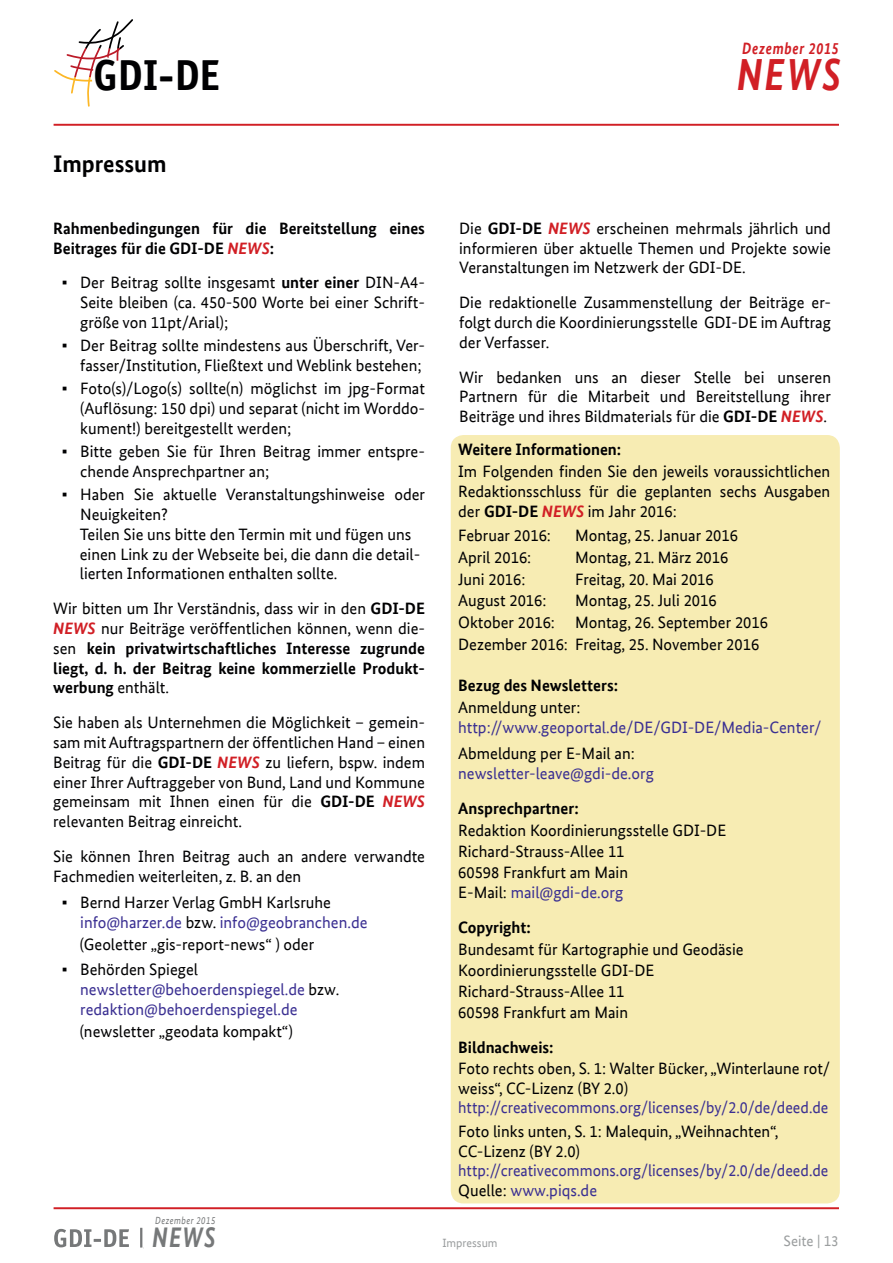
<style>
.page{position:relative;width:893px;height:1263px;background:#fff}
.page>*{position:absolute;margin:0;border:0;box-sizing:border-box;transform-origin:0 0}
.t1{font:italic 700 45px "Bundes Sans Web";color:#d11f25;scale:.85 1}
.t2{font:700 43.5px "Officina Sans";color:#000002}
.t3{font:italic 700 28.35px "Bundes Sans Web";color:#767879;scale:.82 1}
.t4{font:700 24px "Bundes Sans Web";color:#000002}
.t5{font:16.5px/19.8px "Bundes Sans Web";color:#000002}
.t6{font:700 16.5px/19.8px "Bundes Sans Web";color:#000002}
.t7{font:16.5px/19.8px "Bundes Sans Web";color:#3a2f92}
.t8{font:italic 700 16.5px "Bundes Sans Web";letter-spacing:.05em;color:#d11f25;scale:.85 1}
.t9{font:15px "Bundes Sans Web";color:#9b9e9f}
.t10{font:12px "Bundes Sans Web";color:#9b9e9f}
.t11{font:italic 10.35px "Bundes Sans Web";letter-spacing:.05em;color:#767879;scale:.85 1}
.s1{font-style:italic;color:#d11f25}
.s2{font-family:"Arial"}
.s3{font-weight:700}
.s4{font-weight:400}
.s5{font-weight:700;font-style:italic;color:#d11f25}
.s6{color:#3a2f92}
.s7{font-family:"Arial";color:#000002}
.s8{color:#000002}
</style>
<div class="page">
<div style="left:451px;top:435px;width:389px;height:768px;background:#f7ecb3;border-radius:13px"></div>
<hr style="left:54px;top:1207px;width:785px;height:2px;background:#d11f25">
<hr style="left:54px;top:124px;width:785px;height:2px;background:#d11f25">
<svg style="left:54px;top:19px;width:79px;height:88px"></svg>
<svg style="left:150px;top:1207px;width:69px;height:3px"></svg>
<svg style="left:54px;top:1228px;width:90px;height:20px"></svg>
<p class="t8" style="left:742px;top:39px;width:115px">Dezember 2015</p>
<h2 class="t2" style="left:93px;top:48px;width:128px">GDI-DE</h2>
<h1 class="t1" style="left:737px;top:49px;width:124px">NEWS</h1>
<h3 class="t4" style="left:53px;top:149px;width:115px">Impressum</h3>
<p class="t6" style="left:53px;top:218px;width:373px">Rahmenbedingungen für die Bereitstellung eines<br>Beitrages für die GDI-DE <span class="s1">NEWS</span>:</p>
<p class="t5" style="left:80px;top:273px;width:346px;text-align:justify;text-indent:-18px"><span class="s2">▪</span> Der Beitrag sollte insgesamt <span class="s3">unter einer</span> DIN-A4- Seite bleiben (ca. 450-500 Worte bei einer Schrift&shy;größe von 11pt/Arial);</p>
<p class="t5" style="left:62px;top:336px;width:365px;text-align:right"><span class="s2">▪</span> Der Beitrag sollte mindestens aus Überschrift, Ver&shy;fasser/Institution, Fließtext und Weblink bestehen;</p>
<p class="t5" style="left:80px;top:379px;width:346px;text-align:justify;text-indent:-18px"><span class="s2">▪</span> Foto(s)/Logo(s) sollte(n) möglichst im jpg-Format (Auflösung: 150 dpi) und separat (nicht im Worddo&shy;kument!) bereitgestellt werden;</p>
<p class="t5" style="left:80px;top:442px;width:346px;text-indent:-18px"><span class="s2">▪</span> Bitte geben Sie für Ihren Beitrag immer entspre&shy;chende Ansprechpartner an;</p>
<p class="t5" style="left:80px;top:485px;width:347px;text-indent:-18px"><span class="s2">▪</span> Haben Sie aktuelle Veranstaltungshinweise oder Neuigkeiten?<br>Teilen Sie uns bitte den Termin mit und fügen uns einen Link zu der Webseite bei, die dann die detail&shy;lierten Informationen enthalten sollte.</p>
<p class="t6" style="left:53px;top:598px;width:373px;text-align:justify"><span class="s4">Wir bitten um Ihr Verständnis, dass wir in den</span> GDI-DE <span class="s1">NEWS</span> <span class="s4">nur Beiträge veröffentlichen können, wenn die&shy;sen</span> kein privatwirtschaftliches Interesse zugrunde liegt, d. h. der Beitrag keine kommerzielle Produkt&shy;werbung <span class="s4">enthält.</span></p>
<p class="t5" style="left:53px;top:713px;width:373px;text-align:justify">Sie haben als Unternehmen die Möglichkeit – gemein&shy;sam mit Auftragspartnern der öffentlichen Hand – einen Beitrag für die <span class="s3">GDI-DE</span> <span class="s5">NEWS</span> zu liefern, bspw. indem einer Ihrer Auftraggeber von Bund, Land und Kommune gemeinsam mit Ihnen einen für die <span class="s3">GDI-DE</span> <span class="s5">NEWS </span>relevanten Beitrag einreicht.</p>
<p class="t5" style="left:53px;top:846px;width:373px">Sie können Ihren Beitrag auch an andere verwandte<br>Fachmedien weiterleiten, z. B. an den</p>
<p class="t5" style="left:80px;top:892px;width:289px;text-indent:-18px"><span class="s2">▪</span> Bernd Harzer Verlag GmbH Karlsruhe <span class="s6">info@harzer.de</span> bzw. <span class="s6">info@geobranchen.de</span></p>
<p class="t5" style="left:80px;top:934px;width:236px">(Geoletter „gis-report-news“ ) oder</p>
<p class="t7" style="left:80px;top:959px;width:261px;text-indent:-18px"><span class="s7">▪</span> <span class="s8">Behörden Spiegel </span>newsletter@behoerdenspiegel.de <span class="s8">bzw. </span>redaktion@behoerdenspiegel.de</p>
<p class="t5" style="left:80px;top:1021px;width:215px">(newsletter „geodata kompakt“)</p>
<p class="t11" style="left:155px;top:1215px;width:72px">Dezember 2015</p>
<h3 class="t3" style="left:152px;top:1221px;width:79px">NEWS</h3>
<p class="t5" style="left:459px;top:218px;width:373px;text-align:justify">Die <span class="s3">GDI-DE</span> <span class="s5">NEWS</span> erscheinen mehrmals jährlich und informieren über aktuelle Themen und Projekte sowie Veranstaltungen im Netzwerk der GDI-DE.</p>
<p class="t5" style="left:459px;top:293px;width:373px;text-align:justify">Die redaktionelle Zusammenstellung der Beiträge er&shy;folgt durch die Koordinierungsstelle GDI-DE im Auftrag der Verfasser.</p>
<p class="t5" style="left:459px;top:367px;width:373px;text-align:justify">Wir bedanken uns an dieser Stelle bei unseren Partnern für die Mitarbeit und Bereitstellung ihrer Beiträge und ihres Bildmaterials für die <span class="s3">GDI-DE</span> <span class="s5">NEWS</span>.</p>
<p class="t6" style="left:458px;top:439px;width:165px">Weitere Informationen:</p>
<p class="t5" style="left:458px;top:461px;width:374px;text-align:justify">Im Folgenden finden Sie den jeweils voraussichtlichen Redaktionsschluss für die geplanten sechs Ausgaben der <span class="s3">GDI-DE</span> <span class="s5">NEWS</span> im Jahr 2016:</p>
<p class="t5" style="left:458px;top:525px;width:94px">Februar 2016:</p>
<p class="t5" style="left:575px;top:525px;width:164px">Montag, 25. Januar 2016</p>
<p class="t5" style="left:458px;top:547px;width:75px">April 2016:</p>
<p class="t5" style="left:575px;top:547px;width:155px">Montag, 21. März 2016</p>
<p class="t5" style="left:458px;top:569px;width:69px">Juni 2016:</p>
<p class="t5" style="left:575px;top:569px;width:140px">Freitag, 20. Mai 2016</p>
<p class="t5" style="left:458px;top:591px;width:90px">August 2016:</p>
<p class="t5" style="left:458px;top:590px;width:311px;line-height:21.9px;text-indent:117px">Montag, 25. Juli 2016<br>Oktober 2016: Montag, 26. September 2016<br>Dezember 2016: Freitag, 25. November 2016</p>
<p class="t6" style="left:458px;top:676px;width:161px">Bezug des Newsletters:</p>
<p class="t5" style="left:458px;top:698px;width:124px">Anmeldung unter:</p>
<p class="t7" style="left:458px;top:717px;width:365px">http://www.geoportal.de/DE/GDI-DE/Media-Center/</p>
<p class="t5" style="left:458px;top:744px;width:178px">Abmeldung per E-Mail an:</p>
<p class="t7" style="left:458px;top:763px;width:197px">newsletter-leave@gdi-de.org</p>
<p class="t6" style="left:458px;top:798px;width:122px">Ansprechpartner:</p>
<p class="t5" style="left:458px;top:820px;width:270px;line-height:20.9px">Redaktion Koordinierungsstelle GDI-DE<br>Richard-Strauss-Allee 11<br>60598 Frankfurt am Main<br>E-Mail: <span class="s6">mail@gdi-de.org</span></p>
<p class="t6" style="left:458px;top:918px;width:74px">Copyright:</p>
<p class="t5" style="left:458px;top:939px;width:287px;line-height:20.9px">Bundesamt für Kartographie und Geodäsie<br>Koordinierungsstelle GDI-DE<br>Richard-Strauss-Allee 11<br>60598 Frankfurt am Main</p>
<p class="t6" style="left:458px;top:1037px;width:97px">Bildnachweis:</p>
<p class="t5" style="left:458px;top:1059px;width:374px">Foto rechts oben, S. 1: Walter Bücker, „Winterlaune rot/ weiss“, CC-Lizenz (BY 2.0)</p>
<p class="t7" style="left:458px;top:1097px;width:372px">http://creativecommons.org/licenses/by/2.0/de/deed.de</p>
<p class="t5" style="left:458px;top:1121px;width:322px">Foto links unten, S. 1: Malequin, „Weihnachten“,<br>CC-Lizenz (BY 2.0)</p>
<p class="t7" style="left:458px;top:1159px;width:372px;line-height:20.9px">http://creativecommons.org/licenses/by/2.0/de/deed.de<br><span class="s8">Quelle:</span> www.piqs.de</p>
<p class="t10" style="left:442px;top:1236px;width:57px">Impressum</p>
<p class="t9" style="left:783px;top:1233px;width:57px">Seite | 13</p>
</div>
